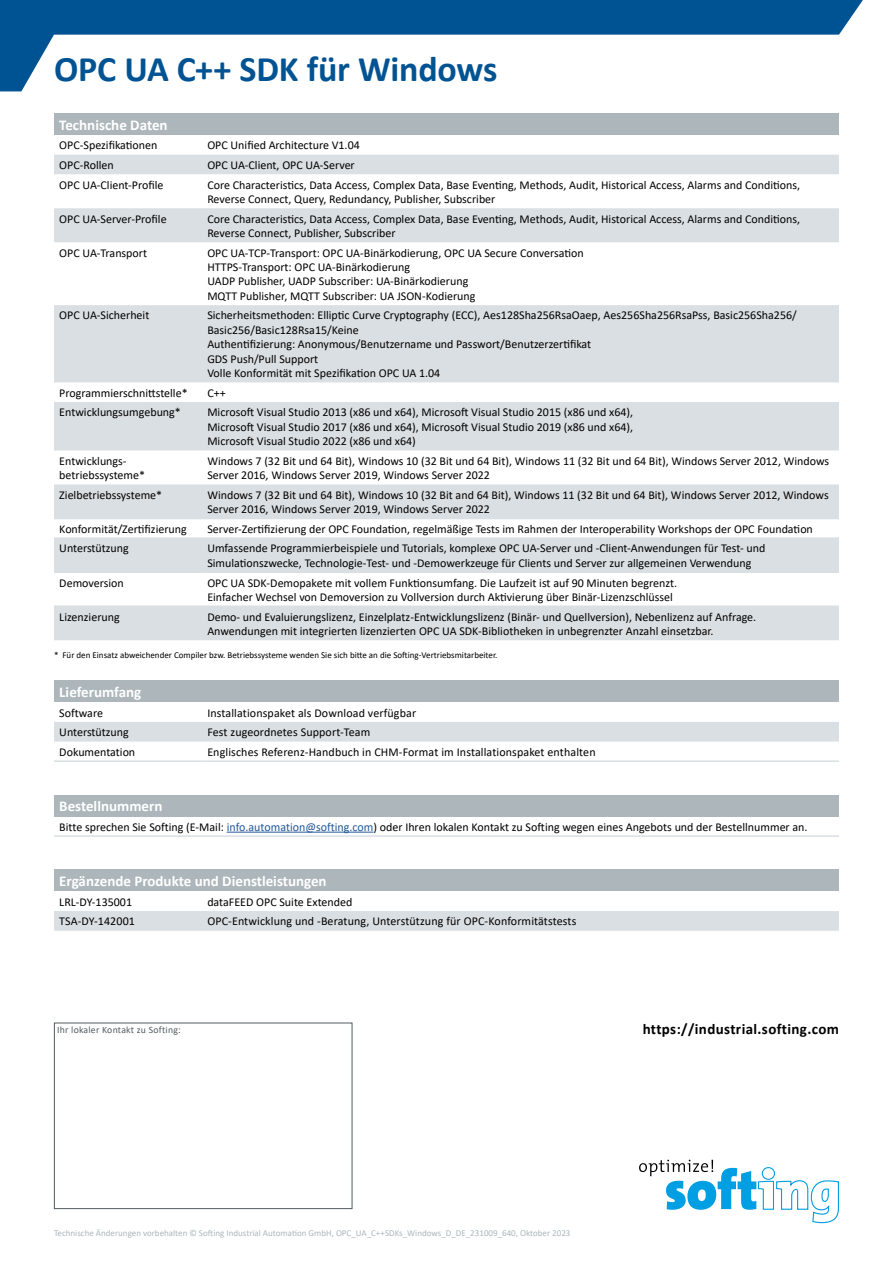
<style>
.page{position:relative;width:893px;height:1263px;background:#fff}
.page>*{position:absolute;margin:0;border:0;box-sizing:border-box;transform-origin:0 0}
.Headline__Produktname{font:700 36px "Calibri";letter-spacing:-.005em;color:#005392}
.Tabelle__Überschriften_9_pt{font:700 15px "Calibri";color:#fff}
.t1{font:700 15px "Calibri";letter-spacing:.025em;color:#000}
.Text_Tabelle{font:12px/14.4px "Calibri";color:#000}
.Tabelle__Text_7_2_pt{font:12px "Calibri";color:#000}
.t2{font:9.75px "Calibri";letter-spacing:.025em;color:#525c61}
.t3{font:9px "Calibri";color:#acb6bb}
.t4{font:9px "Calibri";color:#000}
.s1{color:#22599b}
</style>
<div class="page">
<svg style="left:0;top:0;width:863px;height:91px"></svg>
<div style="left:54px;top:1022px;width:298px;height:187px;background:#fff;border:1px solid #525c61"></div>
<svg style="left:639px;top:1160px;width:200px;height:63px"></svg>
<div style="left:54px;top:113px;width:785px;height:22px;background:#acb6bb"></div>
<svg style="left:54px;top:155px;width:785px;height:485px"></svg>
<svg style="left:54px;top:208px;width:785px;height:242px;fill:#dadfe3"></svg>
<hr style="left:54px;top:518px;width:149px;height:1px;background:#dadfe3">
<hr style="left:207px;top:518px;width:632px;height:1px;background:#dadfe3">
<hr style="left:54px;top:537px;width:149px;height:2px;background:#dadfe3">
<hr style="left:207px;top:537px;width:632px;height:2px;background:#dadfe3">
<hr style="left:54px;top:571px;width:149px;height:2px;background:#dadfe3">
<hr style="left:207px;top:571px;width:632px;height:2px;background:#dadfe3">
<hr style="left:54px;top:605px;width:149px;height:2px;background:#dadfe3">
<hr style="left:207px;top:605px;width:632px;height:2px;background:#dadfe3">
<div style="left:54px;top:794px;width:785px;height:22px;background:#acb6bb"></div>
<hr style="left:54px;top:835px;width:785px;height:2px;background:#dadfe3">
<hr style="left:227px;top:832px;width:146px;height:1px;background:#22599b">
<div style="left:54px;top:680px;width:785px;height:22px;background:#acb6bb"></div>
<div style="left:54px;top:722px;width:785px;height:19px;background:#dadfe3"></div>
<hr style="left:54px;top:760px;width:149px;height:2px;background:#dadfe3">
<hr style="left:207px;top:760px;width:632px;height:2px;background:#dadfe3">
<div style="left:54px;top:869px;width:785px;height:22px;background:#acb6bb"></div>
<div style="left:54px;top:911px;width:785px;height:20px;background:#dadfe3"></div>
<p class="Headline__Produktname" style="left:54px;top:44px;width:445px">OPC UA C++ SDK für Windows</p>
<p class="Tabelle__Überschriften_9_pt" style="left:59px;top:114px;width:110px">Technische Daten</p>
<p class="Text_Tabelle" style="left:59px;top:138px;width:100px">OPC-Spezifikationen</p>
<p class="Text_Tabelle" style="left:207px;top:138px;width:154px">OPC Unified Architecture V1.04</p>
<p class="Text_Tabelle" style="left:59px;top:157px;width:56px">OPC-Rollen</p>
<p class="Text_Tabelle" style="left:207px;top:157px;width:149px">OPC UA-Client, OPC UA-Server</p>
<p class="Text_Tabelle" style="left:59px;top:177px;width:106px">OPC UA-Client-Profile</p>
<p class="Text_Tabelle" style="left:207px;top:177px;width:594px">Core Characteristics, Data Access, Complex Data, Base Eventing, Methods, Audit, Historical Access, Alarms and Conditions,<br>Reverse Connect, Query, Redundancy, Publisher, Subscriber</p>
<p class="Text_Tabelle" style="left:59px;top:211px;width:109px">OPC UA-Server-Profile</p>
<p class="Text_Tabelle" style="left:207px;top:211px;width:594px">Core Characteristics, Data Access, Complex Data, Base Eventing, Methods, Audit, Historical Access, Alarms and Conditions,<br>Reverse Connect, Publisher, Subscriber</p>
<p class="Text_Tabelle" style="left:59px;top:245px;width:89px">OPC UA-Transport</p>
<p class="Text_Tabelle" style="left:207px;top:245px;width:378px">OPC UA-TCP-Transport: OPC UA-Binärkodierung, OPC UA Secure Conversation</p>
<p class="Text_Tabelle" style="left:207px;top:260px;width:204px">HTTPS-Transport: OPC UA-Binärkodierung</p>
<p class="Text_Tabelle" style="left:207px;top:274px;width:262px">UADP Publisher, UADP Subscriber: UA-Binärkodierung</p>
<p class="Text_Tabelle" style="left:207px;top:288px;width:270px">MQTT Publisher, MQTT Subscriber: UA JSON-Kodierung</p>
<p class="Text_Tabelle" style="left:59px;top:308px;width:92px">OPC UA-Sicherheit</p>
<p class="Text_Tabelle" style="left:207px;top:308px;width:591px">Sicherheitsmethoden: Elliptic Curve Cryptography (ECC), Aes128Sha256RsaOaep, Aes256Sha256RsaPss, Basic256Sha256/<br>Basic256/Basic128Rsa15/Keine</p>
<p class="Text_Tabelle" style="left:207px;top:337px;width:385px">Authentifizierung: Anonymous/Benutzername und Passwort/Benutzerzertifikat</p>
<p class="Text_Tabelle" style="left:207px;top:351px;width:112px">GDS Push/Pull Support</p>
<p class="Text_Tabelle" style="left:207px;top:366px;width:235px">Volle Konformität mit Spezifikation OPC UA 1.04</p>
<p class="Text_Tabelle" style="left:59px;top:385px;width:130px">Programmierschnittstelle*</p>
<p class="Text_Tabelle" style="left:207px;top:385px;width:20px">C++</p>
<p class="Text_Tabelle" style="left:59px;top:405px;width:123px">Entwicklungsumgebung*</p>
<p class="Text_Tabelle" style="left:207px;top:405px;width:427px;text-align:justify">Microsoft Visual Studio 2013 (x86 und x64), Microsoft Visual Studio 2015 (x86 und x64), Microsoft Visual Studio 2017 (x86 und x64), Microsoft Visual Studio 2019 (x86 und x64), Microsoft Visual Studio 2022 (x86 und x64)</p>
<p class="Text_Tabelle" style="left:59px;top:453px;width:87px">Entwicklungs&shy;betriebssysteme*</p>
<p class="Text_Tabelle" style="left:207px;top:453px;width:623px">Windows 7 (32 Bit und 64 Bit), Windows 10 (32 Bit und 64 Bit), Windows 11 (32 Bit und 64 Bit), Windows Server 2012, Windows<br>Server 2016, Windows Server 2019, Windows Server 2022</p>
<p class="Text_Tabelle" style="left:59px;top:487px;width:104px">Zielbetriebssysteme*</p>
<p class="Text_Tabelle" style="left:207px;top:487px;width:623px">Windows 7 (32 Bit und 64 Bit), Windows 10 (32 Bit and 64 Bit), Windows 11 (32 Bit und 64 Bit), Windows Server 2012, Windows<br>Server 2016, Windows Server 2019, Windows Server 2022</p>
<p class="Text_Tabelle" style="left:59px;top:521px;width:129px">Konformität/Zertifizierung</p>
<p class="Text_Tabelle" style="left:207px;top:521px;width:607px">Server-Zertifizierung der OPC Foundation, regelmäßige Tests im Rahmen der Interoperability Workshops der OPC Foundation</p>
<p class="Text_Tabelle" style="left:59px;top:541px;width:71px">Unterstützung</p>
<p class="Text_Tabelle" style="left:207px;top:541px;width:559px">Umfassende Programmierbeispiele und Tutorials, komplexe OPC UA-Server und -Client-Anwendungen für Test- und<br>Simulationszwecke, Technologie-Test- und -Demowerkzeuge für Clients und Server zur allgemeinen Verwendung</p>
<p class="Text_Tabelle" style="left:59px;top:575px;width:66px">Demoversion</p>
<p class="Text_Tabelle" style="left:207px;top:575px;width:471px">OPC UA SDK-Demopakete mit vollem Funktionsumfang. Die Laufzeit ist auf 90 Minuten begrenzt.</p>
<p class="Text_Tabelle" style="left:207px;top:589px;width:467px">Einfacher Wechsel von Demoversion zu Vollversion durch Aktivierung über Binär-Lizenzschlüssel</p>
<p class="Text_Tabelle" style="left:59px;top:609px;width:62px">Lizenzierung</p>
<p class="Text_Tabelle" style="left:207px;top:609px;width:550px">Demo- und Evaluierungslizenz, Einzelplatz-Entwicklungslizenz (Binär- und Quellversion), Nebenlizenz auf Anfrage.</p>
<p class="Text_Tabelle" style="left:207px;top:623px;width:508px">Anwendungen mit integrierten lizenzierten OPC UA SDK-Bibliotheken in unbegrenzter Anzahl einsetzbar.</p>
<p class="t4" style="left:54px;top:648px;width:445px">* Für den Einsatz abweichender Compiler bzw. Betriebssysteme wenden Sie sich bitte an die Softing-Vertriebsmitarbeiter.</p>
<p class="Tabelle__Überschriften_9_pt" style="left:59px;top:681px;width:84px">Lieferumfang</p>
<p class="Tabelle__Text_7_2_pt" style="left:59px;top:704px;width:45px">Software</p>
<p class="Text_Tabelle" style="left:207px;top:705px;width:210px">Installationspaket als Download verfügbar</p>
<p class="Tabelle__Text_7_2_pt" style="left:59px;top:724px;width:71px">Unterstützung</p>
<p class="Text_Tabelle" style="left:207px;top:725px;width:165px">Fest zugeordnetes Support-Team</p>
<p class="Tabelle__Text_7_2_pt" style="left:59px;top:743px;width:77px">Dokumentation</p>
<p class="Text_Tabelle" style="left:207px;top:744px;width:390px">Englisches Referenz-Handbuch in CHM-Format im Installationspaket enthalten</p>
<p class="Tabelle__Überschriften_9_pt" style="left:59px;top:795px;width:105px">Bestellnummern</p>
<p class="Text_Tabelle" style="left:59px;top:819px;width:750px">Bitte sprechen Sie Softing (E-Mail: <span class="s1">info.automation@softing.com</span>) oder Ihren lokalen Kontakt zu Softing wegen eines Angebots und der Bestellnummer an.</p>
<p class="Tabelle__Überschriften_9_pt" style="left:59px;top:870px;width:269px">Ergänzende Produkte und Dienstleistungen</p>
<p class="Text_Tabelle" style="left:59px;top:894px;width:74px">LRL-DY-135001</p>
<p class="Text_Tabelle" style="left:207px;top:894px;width:147px">dataFEED OPC Suite Extended</p>
<p class="Text_Tabelle" style="left:59px;top:914px;width:77px">TSA-DY-142001</p>
<p class="Text_Tabelle" style="left:207px;top:914px;width:371px">OPC-Entwicklung und -Beratung, Unterstützung für OPC-Konformitätstests</p>
<p class="t2" style="left:57px;top:1023px;width:125px">Ihr lokaler Kontakt zu Softing:</p>
<p class="t1" style="left:643px;top:1018px;width:198px">https://industrial.softing.com</p>
<p class="t3" style="left:54px;top:1226px;width:518px">Technische Änderungen vorbehalten © Softing Industrial Automation GmbH, OPC_UA_C++SDKs_Windows_D_DE_231009_640, Oktober 2023</p>
</div>
